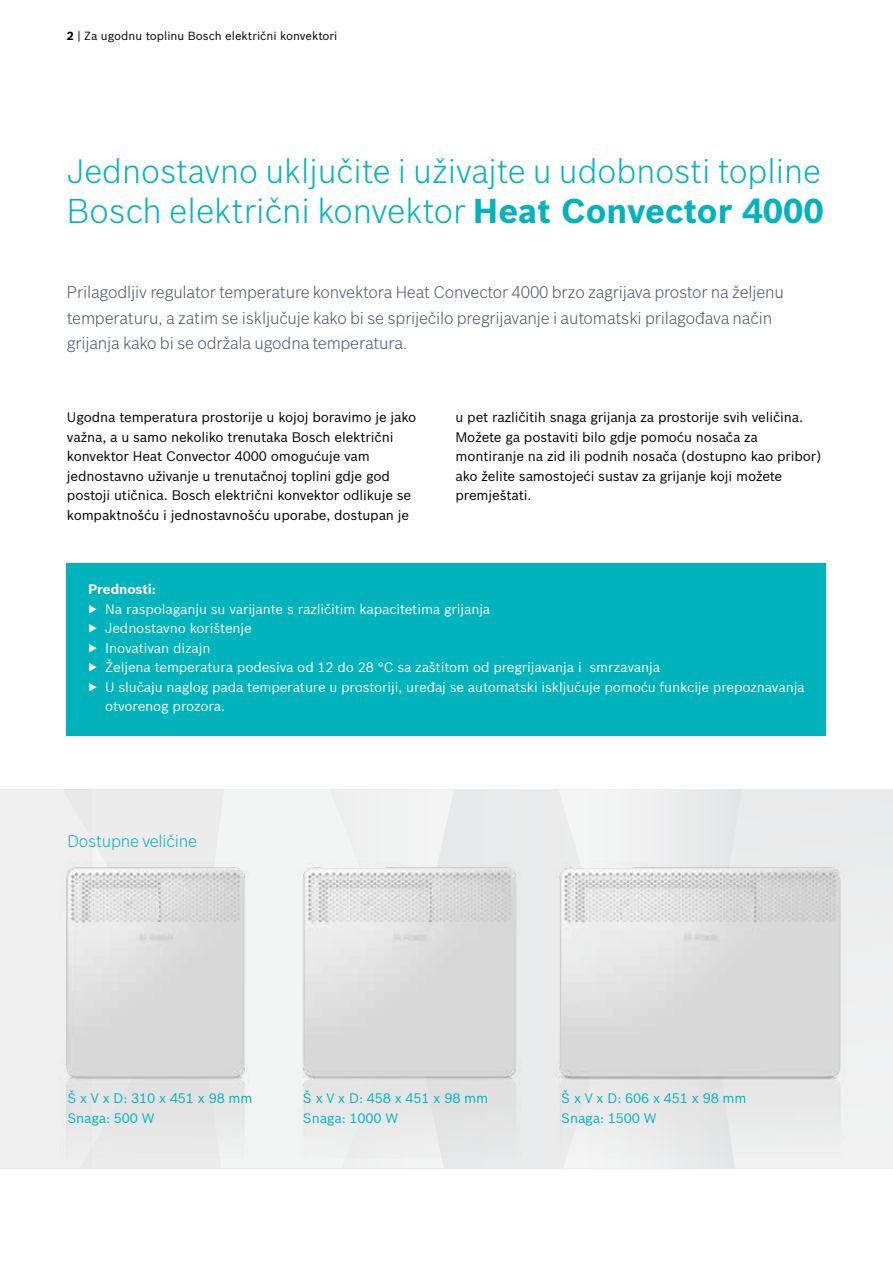
<style>
.page{position:relative;width:893px;height:1263px;background:#fff}
.page>*{position:absolute;margin:0;border:0;box-sizing:border-box;transform-origin:0 0}
.t1{font:300 33.75px "Bosch Sans";color:#00b3bd}
.t2{font:300 33px "Bosch Sans";color:#00b3bd}
.t3{font:300 16.5px/25.5px "Bosch Sans";letter-spacing:-.01em;color:#475765}
.t4{font:300 16.5px "Bosch Sans";letter-spacing:-.01em;color:#00b3bd}
.t5{font:13.5px/19.5px "Bosch Sans";letter-spacing:-.01em;color:#000}
.t6{font:13.5px "Bosch Sans";letter-spacing:-.01em;color:#fff}
.t7{font:13.5px/19.5px "Bosch Sans";letter-spacing:-.01em;color:#00b3bd}
.t8{font:700 13.5px "Bosch Sans";letter-spacing:-.01em;color:#fff}
.t9{font:11.55px "Bosch Sans";color:#000}
.s1{font-weight:700}
</style>
<div class="page">
<svg style="left:742px;top:789px;width:151px;height:379px"></svg>
<svg style="left:559px;top:789px;width:183px;height:379px"></svg>
<div style="left:0;top:789px;width:182px;height:379px;background:#ececed"></div>
<div style="left:196px;top:789px;width:213px;height:379px;background:#f2f3f3"></div>
<div style="left:67px;top:563px;width:759px;height:172px;background:#00b3bd"></div>
<img style="left:249px;top:792px;width:192px;height:366px">
<img style="left:441px;top:792px;width:410px;height:366px">
<div style="left:851px;top:792px;width:42px;height:366px;background:#eeeff0"></div>
<img style="left:0;top:792px;width:249px;height:366px">
<p class="t9" style="left:67px;top:27px;width:272px"><span class="s1">2</span> | Za ugodnu toplinu Bosch električni konvektori</p>
<h2 class="t2" style="left:67px;top:148px;width:755px">Jednostavno uključite i uživajte u udobnosti topline</h2>
<h1 class="t1" style="left:67px;top:188px;width:758px">Bosch električni konvektor <span class="s1">Heat Convector 4000</span></h1>
<p class="t3" style="left:67px;top:278px;width:718px">Prilagodljiv regulator temperature konvektora Heat Convector 4000 brzo zagrijava prostor na željenu temperaturu, a zatim se isključuje kako bi se spriječilo pregrijavanje i automatski prilagođava način grijanja kako bi se održala ugodna temperatura.</p>
<p class="t5" style="left:67px;top:406px;width:351px">Ugodna temperatura prostorije u kojoj boravimo je jako važna, a u samo nekoliko trenutaka Bosch električni konvektor Heat Convector 4000 omogućuje vam jednostavno uživanje u trenutačnoj toplini gdje god postoji utičnica. Bosch električni konvektor odlikuje se kompaktnošću i jednostavnošću uporabe, dostupan je</p>
<p class="t5" style="left:455px;top:406px;width:368px">u pet različitih snaga grijanja za prostorije svih veličina.<br>Možete ga postaviti bilo gdje pomoću nosača za montiranje na zid ili podnih nosača (dostupno kao pribor) ako želite samostojeći sustav za grijanje koji možete premještati.</p>
<p class="t8" style="left:88px;top:579px;width:69px">Prednosti:</p>
<p class="t6" style="left:88px;top:599px;width:404px">▶ Na raspolaganju su varijante s različitim kapacitetima grijanja</p>
<p class="t6" style="left:88px;top:618px;width:165px">▶ Jednostavno korištenje</p>
<p class="t6" style="left:88px;top:638px;width:124px">▶ Inovativan dizajn</p>
<p class="t6" style="left:88px;top:657px;width:573px">▶ Željena temperatura podesiva od 12 do 28 °C sa zaštitom od pregrijavanja i smrzavanja</p>
<p class="t6" style="left:88px;top:677px;width:718px">▶ U slučaju naglog pada temperature u prostoriji, uređaj se automatski isključuje pomoću funkcije prepoznavanja</p>
<p class="t6" style="left:105px;top:696px;width:122px">otvorenog prozora.</p>
<p class="t4" style="left:67px;top:829px;width:131px">Dostupne veličine</p>
<p class="t7" style="left:67px;top:1088px;width:187px">Š x V x D: 310 x 451 x 98 mm<br>Snaga: 500 W</p>
<p class="t7" style="left:303px;top:1088px;width:187px">Š x V x D: 458 x 451 x 98 mm<br>Snaga: 1000 W</p>
<p class="t7" style="left:561px;top:1088px;width:187px">Š x V x D: 606 x 451 x 98 mm<br>Snaga: 1500 W</p>
</div>
